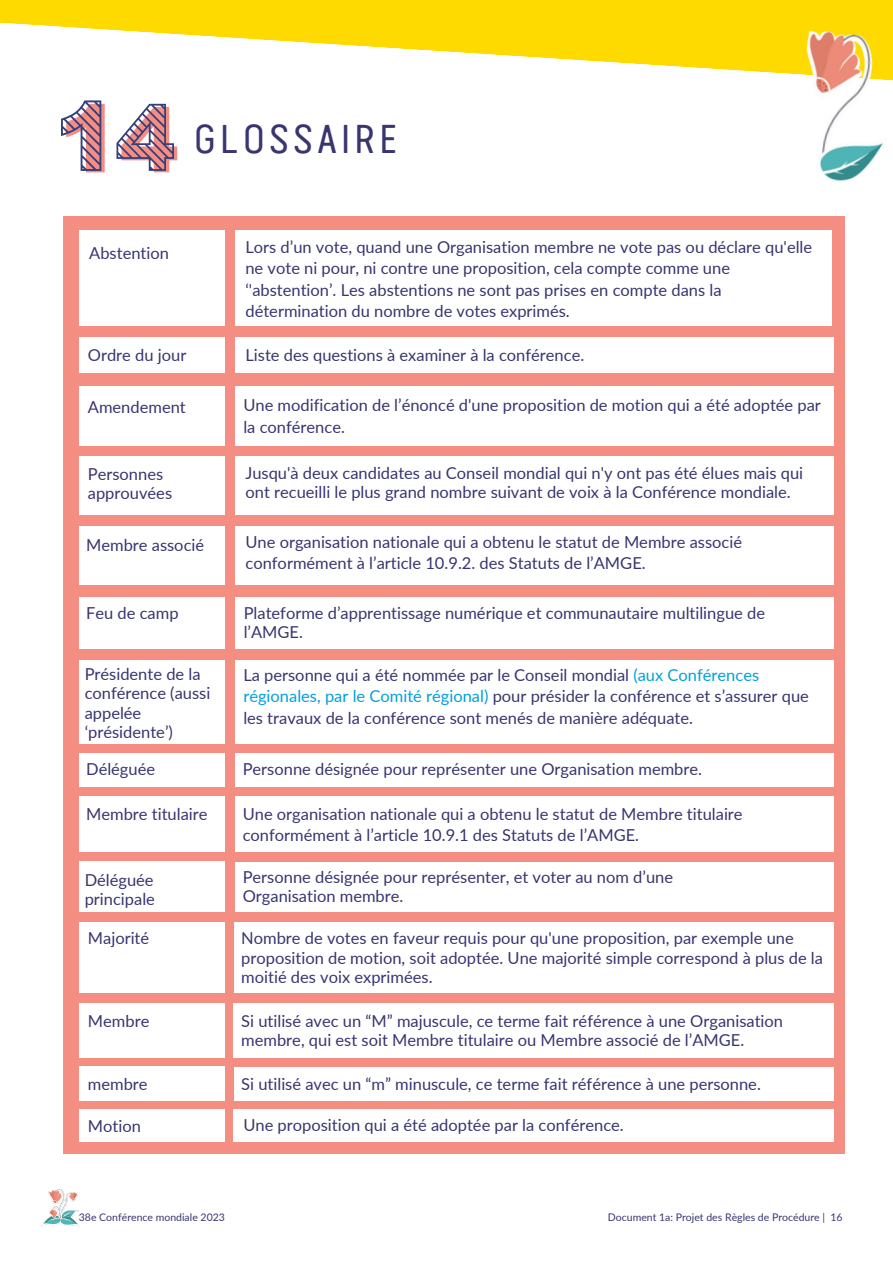
<style>
.page{position:relative;width:893px;height:1264px;background:#fff}
.page>*{position:absolute;margin:0;border:0;box-sizing:border-box;transform-origin:0 0}
.t1{font:40.5px "Van Condensed W01";letter-spacing:.09em;color:#383570}
.t2{font:16.5px/19px "Lato";color:#383570}
.t3{font:10.5px "Lato";color:#383570}
.s1{color:#00a0dd}
</style>
<div class="page">
<svg style="left:61px;top:100px;width:44px;height:72px"></svg>
<div style="left:63px;top:216px;width:782px;height:937px;background:#f48e83"></div>
<div style="left:79px;top:230px;width:146px;height:96px;background:#fff"></div>
<div style="left:79px;top:386px;width:146px;height:59px;background:#fff"></div>
<div style="left:79px;top:526px;width:146px;height:58px;background:#fff"></div>
<div style="left:79px;top:796px;width:146px;height:56px;background:#fff"></div>
<div style="left:79px;top:660px;width:146px;height:83px;background:#fff"></div>
<div style="left:79px;top:337px;width:146px;height:35px;background:#fff"></div>
<div style="left:79px;top:753px;width:146px;height:34px;background:#fff"></div>
<div style="left:235px;top:230px;width:597px;height:96px;background:#fff"></div>
<div style="left:235px;top:386px;width:598px;height:59px;background:#fff"></div>
<div style="left:235px;top:526px;width:598px;height:58px;background:#fff"></div>
<div style="left:235px;top:796px;width:598px;height:56px;background:#fff"></div>
<div style="left:235px;top:660px;width:598px;height:83px;background:#fff"></div>
<div style="left:235px;top:337px;width:598px;height:35px;background:#fff"></div>
<div style="left:235px;top:753px;width:598px;height:34px;background:#fff"></div>
<div style="left:79px;top:597px;width:146px;height:51px;background:#fff"></div>
<div style="left:235px;top:597px;width:598px;height:51px;background:#fff"></div>
<svg style="left:0;top:0;width:892px;height:74px;fill:#ffda00"></svg>
<img style="left:790px;top:29px;width:102px;height:152px">
<svg style="left:116px;top:104px;width:61px;height:68px"></svg>
<div style="left:79px;top:457px;width:146px;height:58px;background:#fff"></div>
<div style="left:235px;top:457px;width:598px;height:58px;background:#fff"></div>
<div style="left:79px;top:861px;width:146px;height:51px;background:#fff"></div>
<div style="left:235px;top:862px;width:598px;height:49px;background:#fff"></div>
<div style="left:79px;top:922px;width:146px;height:71px;background:#fff"></div>
<div style="left:235px;top:922px;width:598px;height:71px;background:#fff"></div>
<div style="left:79px;top:1003px;width:146px;height:54px;background:#fff"></div>
<div style="left:79px;top:1066px;width:146px;height:34px;background:#fff"></div>
<div style="left:233px;top:1003px;width:600px;height:54px;background:#fff"></div>
<div style="left:234px;top:1067px;width:599px;height:33px;background:#fff"></div>
<div style="left:79px;top:1109px;width:146px;height:33px;background:#fff"></div>
<div style="left:233px;top:1109px;width:600px;height:33px;background:#fff"></div>
<img style="left:42px;top:1189px;width:37px;height:37px">
<h1 class="t1" style="left:194px;top:110px;width:205px">GLOSSAIRE</h1>
<p class="t2" style="left:89px;top:243px;width:81px">Abstention</p>
<p class="t2" style="left:88px;top:344px;width:100px">Ordre du jour</p>
<p class="t2" style="left:88px;top:397px;width:99px">Amendement</p>
<p class="t2" style="left:245px;top:236px;width:568px;line-height:21.3px">Lors d’un vote, quand une Organisation membre ne vote pas ou déclare qu'elle ne vote ni pour, ni contre une proposition, cela compte comme une ‘'abstention’. Les abstentions ne sont pas prises en compte dans la détermination du nombre de votes exprimés.</p>
<p class="t2" style="left:245px;top:344px;width:340px">Liste des questions à examiner à la conférence.</p>
<p class="t2" style="left:243px;top:394px;width:579px;line-height:21.3px">Une modification de l’énoncé d'une proposition de motion qui a été adoptée par la conférence.</p>
<p class="t2" style="left:88px;top:464px;width:86px">Personnes approuvées</p>
<p class="t2" style="left:245px;top:463px;width:559px">Jusqu'à deux candidates au Conseil mondial qui n'y ont pas été élues mais qui ont recueilli le plus grand nombre suivant de voix à la Conférence mondiale.</p>
<p class="t2" style="left:86px;top:534px;width:119px">Membre associé</p>
<p class="t2" style="left:245px;top:531px;width:498px;line-height:21.3px">Une organisation nationale qui a obtenu le statut de Membre associé conformément à l’article 10.9.2. des Statuts de l’AMGE.</p>
<p class="t2" style="left:86px;top:603px;width:94px">Feu de camp</p>
<p class="t2" style="left:244px;top:603px;width:523px">Plateforme d’apprentissage numérique et communautaire multilingue de l’AMGE.</p>
<p class="t2" style="left:85px;top:664px;width:127px">Présidente de la conférence (aussi appelée ‘présidente’)</p>
<p class="t2" style="left:243px;top:663px;width:567px;line-height:21.3px">La personne qui a été nommée par le Conseil mondial <span class="s1">(aux Conférences régionales, par le Comité régional)</span> pour présider la conférence et s’assurer que les travaux de la conférence sont menés de manière adéquate.</p>
<p class="t2" style="left:86px;top:759px;width:70px">Déléguée</p>
<p class="t2" style="left:243px;top:759px;width:461px">Personne désignée pour représenter une Organisation membre.</p>
<p class="t2" style="left:86px;top:803px;width:123px">Membre titulaire</p>
<p class="t2" style="left:243px;top:803px;width:501px;line-height:21.3px">Une organisation nationale qui a obtenu le statut de Membre titulaire conformément à l’article 10.9.1 des Statuts de l’AMGE.</p>
<p class="t2" style="left:243px;top:866px;width:432px">Personne désignée pour représenter, et voter au nom d’une<br>Organisation membre.</p>
<p class="t2" style="left:85px;top:869px;width:72px">Déléguée principale</p>
<p class="t2" style="left:88px;top:927px;width:63px">Majorité</p>
<p class="t2" style="left:241px;top:928px;width:583px">Nombre de votes en faveur requis pour qu'une proposition, par exemple une proposition de motion, soit adoptée. Une majorité simple correspond à plus de la moitié des voix exprimées.</p>
<p class="t2" style="left:88px;top:1010px;width:63px">Membre</p>
<p class="t2" style="left:241px;top:1011px;width:543px">Si utilisé avec un “M” majuscule, ce terme fait référence à une Organisation membre, qui est soit Membre titulaire ou Membre associé de l’AMGE.</p>
<p class="t2" style="left:241px;top:1074px;width:521px">Si utilisé avec un “m” minuscule, ce terme fait référence à une personne.</p>
<p class="t2" style="left:88px;top:1074px;width:61px">membre</p>
<p class="t2" style="left:88px;top:1115px;width:55px">Motion</p>
<p class="t2" style="left:243px;top:1114px;width:382px">Une proposition qui a été adoptée par la conférence.</p>
<p class="t3" style="left:79px;top:1210px;width:147px">38e Conférence mondiale 2023</p>
<p class="t3" style="left:608px;top:1210px;width:236px">Document 1a: Projet des Règles de Procédure | 16</p>
</div>
